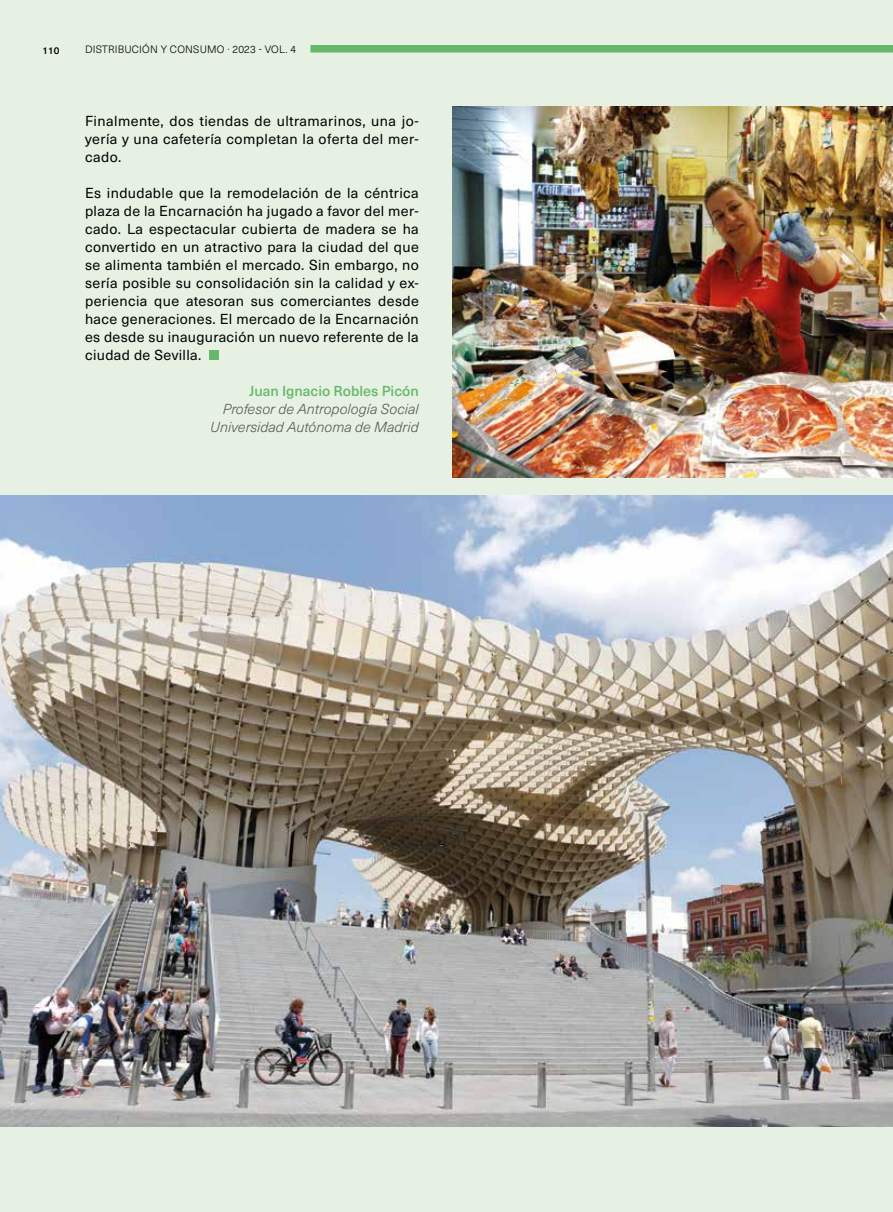
<style>
.page{position:relative;width:893px;height:1212px;background:#e6f1e4}
.page>*{position:absolute;margin:0;border:0;box-sizing:border-box;transform-origin:0 0}
.t1{font:14.25px/18px "Neue Haas Unica";letter-spacing:.025em;color:#000;text-align:justify}
.t2{font:italic 300 14.25px/18px "Neue Haas Unica";color:#575756;text-align:right}
.t3{font:500 14.25px "Neue Haas Unica";color:#67b86b}
.t4{font:300 10.5px "Neue Haas Unica";letter-spacing:.02em;color:#000}
.t5{font:500 9.75px "Neue Haas Unica";color:#000}
</style>
<div class="page">
<div style="left:310px;top:45px;width:583px;height:8px;background:#67b86b"></div>
<img style="left:0;top:495px;width:893px;height:632px">
<img style="left:453px;top:106px;width:440px;height:371px">
<div style="left:209px;top:350px;width:10px;height:10px;background:#67b86b"></div>
<p class="t5" style="left:43px;top:43px;width:18px">110</p>
<p class="t4" style="left:85px;top:41px;width:213px">DISTRIBUCIÓN Y CONSUMO · 2023 - VOL. 4</p>
<p class="t1" style="left:85px;top:111px;width:335px">Finalmente, dos tiendas de ultramarinos, una jo&shy;yería y una cafetería completan la oferta del mer&shy;cado.</p>
<p class="t1" style="left:85px;top:183px;width:335px">Es indudable que la remodelación de la céntrica plaza de la Encarnación ha jugado a favor del mer&shy;cado. La espectacular cubierta de madera se ha convertido en un atractivo para la ciudad del que se alimenta también el mercado. Sin embargo, no sería posible su consolidación sin la calidad y ex&shy;periencia que atesoran sus comerciantes desde hace generaciones. El mercado de la Encarnación es desde su inauguración un nuevo referente de la ciudad de Sevilla.</p>
<p class="t3" style="left:249px;top:380px;width:171px">Juan Ignacio Robles Picón</p>
<p class="t2" style="left:210px;top:399px;width:210px">Profesor de Antropología Social<br>Universidad Autónoma de Madrid</p>
</div>
